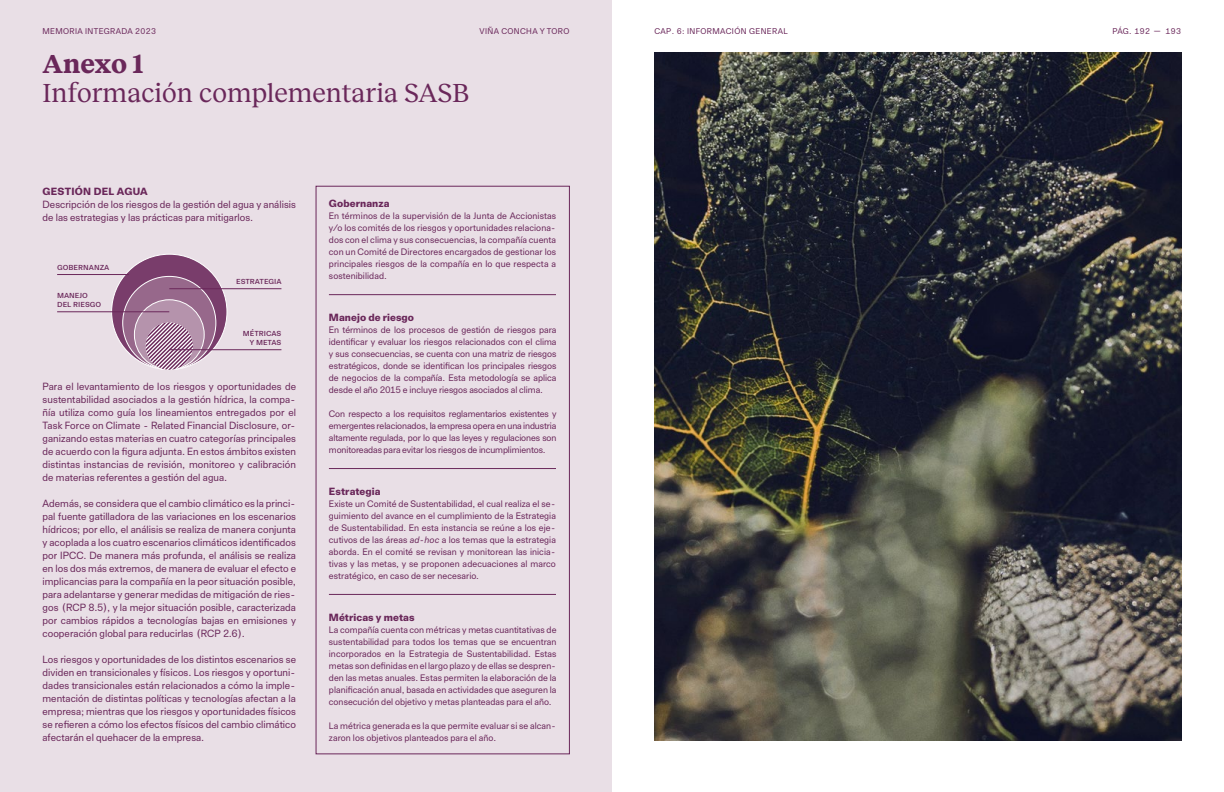
<style>
.page{position:relative;width:1224px;height:792px;background:#fff}
.page>*{position:absolute;margin:0;border:0;box-sizing:border-box;transform-origin:0 0}
.t1{font:27px "Reckless";color:#6a275a}
.t2{font:700 27px "Reckless";letter-spacing:-.01em;color:#6a275a}
.t3{font:10px/13px "FT Aktual";letter-spacing:.005em;color:#6a275a;text-align:justify}
.t4{font:700 10px "FT Aktual";letter-spacing:.01em;color:#6a275a}
.t5{font:700 10px "FT Aktual";letter-spacing:.03em;color:#6a275a}
.t6{font:9px/12px "FT Aktual";letter-spacing:.005em;color:#6a275a;text-align:justify}
.t7{font:9px/9px "FT Aktual";color:#6a275a}
.t8{font:8px "FT Aktual";letter-spacing:.05em;color:#6a275a}
.s1{font-style:italic}
</style>
<div class="page">
<div style="left:0;top:0;width:612px;height:792px;background:#e9dfe6"></div>
<hr style="left:329px;top:294px;width:227px;height:1px;background:#6a275a">
<hr style="left:329px;top:468px;width:227px;height:1px;background:#6a275a">
<hr style="left:329px;top:594px;width:227px;height:1px;background:#6a275a">
<img style="left:655px;top:52px;width:526px;height:689px">
<div style="left:112px;top:254px;width:115px;height:116px;background:#793d6b;border-radius:50%"></div>
<div style="left:123px;top:276px;width:93px;height:94px;background:#97688b;border-radius:50%"></div>
<div style="left:134px;top:300px;width:70px;height:70px;background:#b593ac;border-radius:50%"></div>
<hr style="left:57px;top:274px;width:72px;height:1px;background:#6a275a">
<hr style="left:169px;top:289px;width:112px;height:1px;background:#6a275a">
<hr style="left:57px;top:312px;width:112px;height:1px;background:#6a275a">
<svg style="left:146px;top:322px;width:47px;height:48px"></svg>
<hr style="left:169px;top:350px;width:112px;height:1px;background:#6a275a">
<div style="left:316px;top:186px;width:254px;height:568px;border:1px solid #6a275a"></div>
<p class="t8" style="left:43px;top:26px;width:115px">MEMORIA INTEGRADA 2023</p>
<p class="t8" style="left:480px;top:26px;width:91px">VIÑA CONCHA Y TORO</p>
<p class="t8" style="left:655px;top:26px;width:135px">CAP. 6: INFORMACIÓN GENERAL</p>
<p class="t8" style="left:1112px;top:25px;width:39px">PÁG. 192</p>
<p class="t8" style="left:1154px;top:25px;width:29px">— 193</p>
<h1 class="t2" style="left:43px;top:44px;width:103px">Anexo 1</h1>
<h1 class="t1" style="left:43px;top:74px;width:429px">Información complementaria SASB</h1>
<p class="t5" style="left:43px;top:184px;width:107px">GESTIÓN DEL AGUA</p>
<p class="t3" style="left:43px;top:197px;width:255px">Descripción de los riesgos de la gestión del agua y análisis de las estrategias y las prácticas para mitigarlos.</p>
<p class="t7" style="left:57px;top:262px;width:54px">gobernanza</p>
<p class="t7" style="left:57px;top:290px;width:46px">manejo del riesgo</p>
<p class="t7" style="left:236px;top:276px;width:47px">estrategia</p>
<p class="t7" style="left:243px;top:328px;width:40px;text-align:right">métricas y metas</p>
<p class="t3" style="left:43px;top:379px;width:255px">Para el levantamiento de los riesgos y oportunidades de sustentabilidad asociados a la gestión hídrica, la compa&shy;ñía utiliza como guía los lineamientos entregados por el Task Force on Climate - Related Financial Disclosure, or&shy;ganizando estas materias en cuatro categorías principales de acuerdo con la figura adjunta. En estos ámbitos existen distintas instancias de revisión, monitoreo y calibración de materias referentes a gestión del agua.</p>
<p class="t3" style="left:43px;top:496px;width:255px">Además, se considera que el cambio climático es la princi&shy;pal fuente gatilladora de las variaciones en los escenarios hídricos; por ello, el análisis se realiza de manera conjunta y acoplada a los cuatro escenarios climáticos identificados por IPCC. De manera más profunda, el análisis se realiza en los dos más extremos, de manera de evaluar el efecto e implicancias para la compañía en la peor situación posible, para adelantarse y generar medidas de mitigación de ries&shy;gos (RCP 8.5), y la mejor situación posible, caracterizada por cambios rápidos a tecnologías bajas en emisiones y cooperación global para reducirlas (RCP 2.6).</p>
<p class="t3" style="left:43px;top:652px;width:255px">Los riesgos y oportunidades de los distintos escenarios se dividen en transicionales y físicos. Los riesgos y oportuni&shy;dades transicionales están relacionados a cómo la imple&shy;mentación de distintas políticas y tecnologías afectan a la empresa; mientras que los riesgos y oportunidades físicos se refieren a cómo los efectos físicos del cambio climático afectarán el quehacer de la empresa.</p>
<p class="t4" style="left:329px;top:196px;width:62px">Gobernanza</p>
<p class="t6" style="left:329px;top:210px;width:229px">En términos de la supervisión de la Junta de Accionistas y/o los comités de los riesgos y oportunidades relaciona&shy;dos con el clima y sus consecuencias, la compañía cuenta con un Comité de Directores encargados de gestionar los principales riesgos de la compañía en lo que respecta a sostenibilidad.</p>
<p class="t4" style="left:329px;top:310px;width:87px">Manejo de riesgo</p>
<p class="t6" style="left:329px;top:324px;width:229px">En términos de los procesos de gestión de riesgos para identificar y evaluar los riesgos relacionados con el clima y sus consecuencias, se cuenta con una matriz de riesgos estratégicos, donde se identifican los principales riesgos de negocios de la compañía. Esta metodología se aplica desde el año 2015 e incluye riesgos asociados al clima.</p>
<p class="t6" style="left:329px;top:408px;width:229px">Con respecto a los requisitos reglamentarios existentes y emergentes relacionados, la empresa opera en una industria altamente regulada, por lo que las leyes y regulaciones son monitoreadas para evitar los riesgos de incumplimientos.</p>
<p class="t4" style="left:329px;top:484px;width:53px">Estrategia</p>
<p class="t6" style="left:329px;top:497px;width:229px">Existe un Comité de Sustentabilidad, el cual realiza el se&shy;guimiento del avance en el cumplimiento de la Estrategia de Sustentabilidad. En esta instancia se reúne a los eje&shy;cutivos de las áreas <span class="s1">ad-hoc</span> a los temas que la estrategia aborda. En el comité se revisan y monitorean las inicia&shy;tivas y las metas, y se proponen adecuaciones al marco estratégico, en caso de ser necesario.</p>
<p class="t4" style="left:329px;top:610px;width:87px">Métricas y metas</p>
<p class="t6" style="left:329px;top:623px;width:229px">La compañía cuenta con métricas y metas cuantitativas de sustentabilidad para todos los temas que se encuentran incorporados en la Estrategia de Sustentabilidad. Estas metas son definidas en el largo plazo y de ellas se despren&shy;den las metas anuales. Estas permiten la elaboración de la planificación anual, basada en actividades que aseguren la consecución del objetivo y metas planteadas para el año.</p>
<p class="t6" style="left:329px;top:719px;width:229px">La métrica generada es la que permite evaluar si se alcan&shy;zaron los objetivos planteados para el año.</p>
</div>
